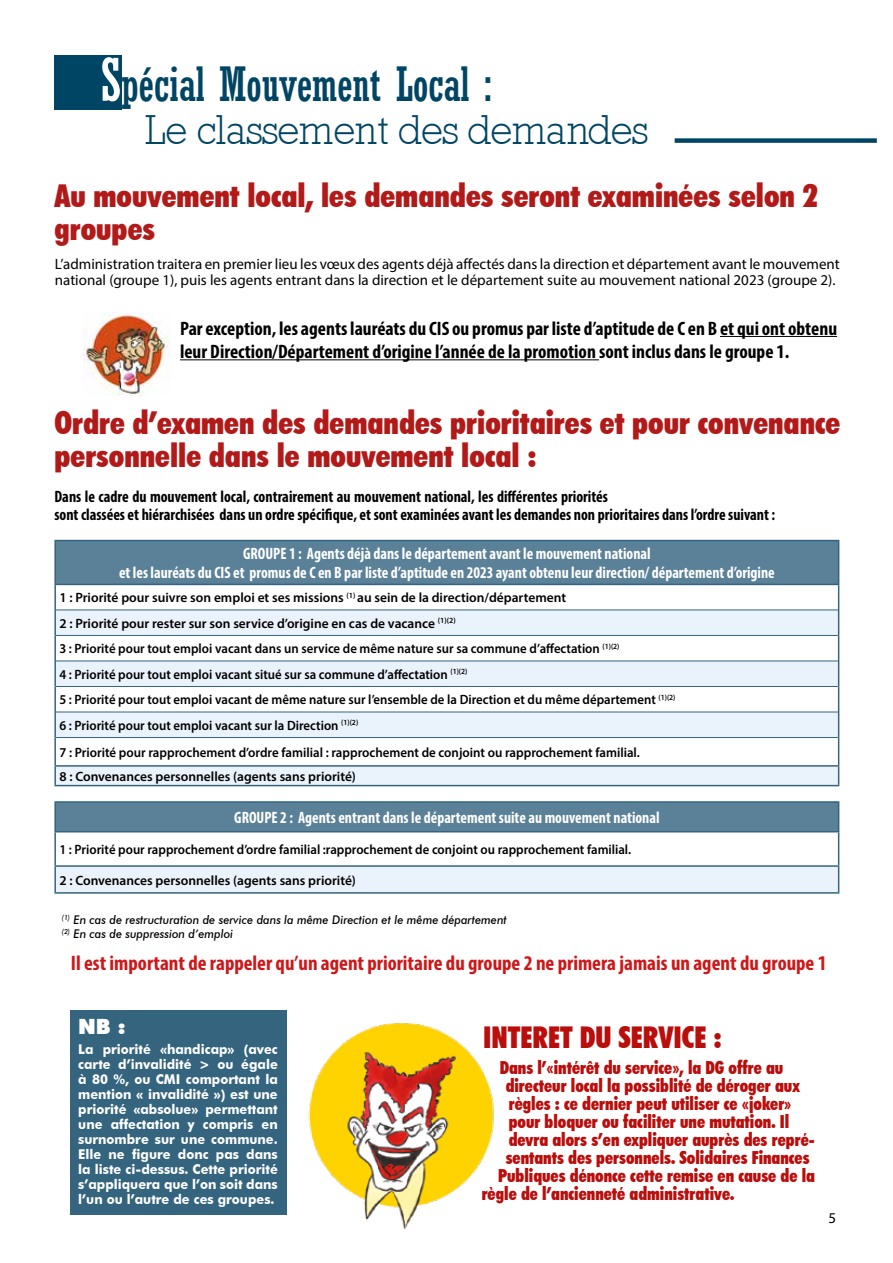
<style>
.page{position:relative;width:893px;height:1263px;background:#fff}
.page>*{position:absolute;margin:0;border:0;box-sizing:border-box;transform-origin:0 0}
.t1{font:46.2px "Astute Condensed S Si Condensed";letter-spacing:-.01em;color:#004563}
.t2{font:42px "Astute Light SSK";letter-spacing:-.01em;color:#004563;scale:.95 1}
.t3{font:900 condensed 31.5px/33px "Futura BT";color:#b21a19}
.t4{font:900 condensed 30px "Futura BT";color:#b90e0c;scale:.95 1}
.t5{font:700 condensed 21px "Myriad Pro";color:#cd1719}
.t6{font:900 21px "Futura BT";color:#fff}
.t7{font:700 condensed 19.5px/23.4px "Myriad Pro";color:#000}
.t8{font:900 condensed 18px "Futura BT";color:#b90e0c;scale:.95 1}
.t9{font:700 condensed 16.5px/19.5px "Myriad Pro";color:#fff;text-align:center;scale:.95 1}
.t10{font:700 condensed 16.5px/18px "Myriad Pro";color:#000;scale:.96 1}
.t11{font:15px/16.5px "Myriad Pro";color:#000}
.t12{font:600 13.5px/25.5px "Myriad Pro";color:#000}
.t13{font:700 13.5px/15px "Futura BT";color:#fff;text-align:justify;scale:.95 1}
.t14{font:600 13.5px/24px "Myriad Pro";color:#000;scale:.96 1}
.t15{font:600 13.5px "Myriad Pro";color:#000;scale:.95 1}
.t16{font:italic 500 12px/13.5px "Futura BT";color:#000;scale:.95 1}
.s1{font-size:57.75px;color:#fff}
</style>
<div class="page">
<hr style="left:720px;top:336px;width:117px;height:1px;background:#000">
<hr style="left:180px;top:359px;width:419px;height:1px;background:#000">
<div style="left:55px;top:540px;width:784px;height:44px;background:#5a8198"></div>
<svg style="left:56px;top:585px;width:782px;height:25px"></svg>
<svg style="left:56px;top:611px;width:782px;height:174px;fill:#eaf2fb"></svg>
<hr style="left:54px;top:540px;width:785px;height:1px;background:#35657e">
<hr style="left:54px;top:541px;width:2px;height:43px;background:#35657e">
<hr style="left:838px;top:541px;width:1px;height:43px;background:#35657e">
<hr style="left:54px;top:584px;width:785px;height:1px;background:#35657e">
<hr style="left:54px;top:585px;width:2px;height:25px;background:#35657e">
<hr style="left:54px;top:610px;width:2px;height:25px;background:#35657e">
<hr style="left:54px;top:635px;width:2px;height:26px;background:#35657e">
<hr style="left:54px;top:661px;width:2px;height:25px;background:#35657e">
<hr style="left:54px;top:686px;width:2px;height:26px;background:#35657e">
<hr style="left:54px;top:712px;width:2px;height:25px;background:#35657e">
<hr style="left:54px;top:737px;width:2px;height:28px;background:#35657e">
<svg style="left:54px;top:767px;width:2px;height:18px"></svg>
<svg style="left:838px;top:585px;width:1px;height:200px"></svg>
<hr style="left:56px;top:610px;width:782px;height:1px;background:#35657e">
<hr style="left:56px;top:635px;width:782px;height:1px;background:#35657e">
<hr style="left:56px;top:661px;width:782px;height:1px;background:#35657e">
<hr style="left:56px;top:686px;width:782px;height:1px;background:#35657e">
<hr style="left:56px;top:712px;width:782px;height:1px;background:#35657e">
<hr style="left:56px;top:737px;width:782px;height:1px;background:#35657e">
<hr style="left:54px;top:785px;width:785px;height:1px;background:#35657e">
<hr style="left:54px;top:765px;width:785px;height:2px;background:#35657e">
<div style="left:55px;top:802px;width:784px;height:30px;background:#5a8198"></div>
<div style="left:55px;top:866px;width:784px;height:27px;background:#eaf2fb"></div>
<hr style="left:54px;top:801px;width:785px;height:2px;background:#35657e">
<hr style="left:54px;top:803px;width:2px;height:28px;background:#35657e">
<svg style="left:838px;top:803px;width:1px;height:28px"></svg>
<hr style="left:54px;top:831px;width:785px;height:1px;background:#35657e">
<hr style="left:54px;top:832px;width:2px;height:33px;background:#35657e">
<hr style="left:838px;top:832px;width:1px;height:33px;background:#35657e">
<hr style="left:54px;top:867px;width:2px;height:25px;background:#35657e">
<svg style="left:838px;top:867px;width:1px;height:25px"></svg>
<hr style="left:54px;top:892px;width:785px;height:2px;background:#35657e">
<hr style="left:54px;top:865px;width:785px;height:2px;background:#35657e">
<div style="left:54px;top:56px;width:68px;height:54px;background:#004563"></div>
<div style="left:675px;top:138px;width:202px;height:5px;background:#004563"></div>
<div style="left:70px;top:1010px;width:216px;height:205px;background:#35657e"></div>
<img style="left:84px;top:313px;width:86px;height:82px">
<img style="left:286px;top:1010px;width:208px;height:219px">
<h1 class="t1" style="left:100px;top:57px;width:393px"><span class="s1">S</span>pécial Mouvement Local :</h1>
<h2 class="t2" style="left:145px;top:106px;width:531px">Le classement des demandes</h2>
<h3 class="t3" style="left:54px;top:179px;width:765px">Au mouvement local, les demandes seront examinées selon 2 groupes</h3>
<p class="t11" style="left:55px;top:255px;width:786px">L’administration traitera en premier lieu les vœux des agents déjà affectés dans la direction et département avant le mouvement national (groupe 1), puis les agents entrant dans la direction et le département suite au mouvement national 2023 (groupe 2).</p>
<h3 class="t7" style="left:180px;top:316px;width:659px">Par exception, les agents lauréats du CIS ou promus par liste d’aptitude de C en B et qui ont obtenu leur Direction/Département d’origine l’année de la promotion sont inclus dans le groupe 1.</h3>
<h3 class="t3" style="left:54px;top:406px;width:787px">Ordre d’examen des demandes prioritaires et pour convenance personnelle dans le mouvement local :</h3>
<p class="t10" style="left:54px;top:487px;width:752px">Dans le cadre du mouvement local, contrairement au mouvement national, les différentes priorités<br>sont classées et hiérarchisées dans un ordre spécifique, et sont examinées avant les demandes non prioritaires dans l’ordre suivant :</p>
<p class="t9" style="left:119px;top:543px;width:692px">GROUPE 1 : Agents déjà dans le département avant le mouvement national<br>et les lauréats du CIS et promus de C en B par liste d’aptitude en 2023 ayant obtenu leur direction/ département d’origine</p>
<p class="t12" style="left:59px;top:585px;width:618px">1 : Priorité pour suivre son emploi et ses missions <sup>(1)</sup> au sein de la direction/département<br>2 : Priorité pour rester sur son service d’origine en cas de vacance <sup>(1)(2)<br></sup>3 : Priorité pour tout emploi vacant dans un service de même nature sur sa commune d’affectation <sup>(1)(2)<br></sup>4 : Priorité pour tout emploi vacant situé sur sa commune d’affectation <sup>(1)(2)<br></sup>5 : Priorité pour tout emploi vacant de même nature sur l’ensemble de la Direction et du même département <sup>(1)(2)<br></sup>6 : Priorité pour tout emploi vacant sur la Direction <sup>(1)(2)</sup></p>
<p class="t14" style="left:59px;top:740px;width:606px">7 : Priorité pour rapprochement d’ordre familial : rapprochement de conjoint ou rapprochement familial.<br>8 : Convenances personnelles (agents sans priorité)</p>
<p class="t9" style="left:234px;top:807px;width:449px">GROUPE 2 : Agents entrant dans le département suite au mouvement national</p>
<p class="t15" style="left:59px;top:841px;width:603px">1 : Priorité pour rapprochement d’ordre familial :rapprochement de conjoint ou rapprochement familial.</p>
<p class="t12" style="left:59px;top:867px;width:298px">2 : Convenances personnelles (agents sans priorité)</p>
<p class="t16" style="left:62px;top:913px;width:470px"><sup>(1)</sup> En cas de restructuration de service dans la même Direction et le même département <sup>(2)</sup> En cas de suppression d’emploi</p>
<h3 class="t5" style="left:71px;top:949px;width:757px">Il est important de rappeler qu’un agent prioritaire du groupe 2 ne primera jamais un agent du groupe 1</h3>
<h3 class="t6" style="left:78px;top:1014px;width:49px">NB :</h3>
<p class="t13" style="left:78px;top:1041px;width:212px">La priorité «handicap» (avec carte d’invalidité &gt; ou égale à 80 %, ou CMI comportant la mention « invalidité ») est une priorité «absolue» permettant une affectation y compris en surnombre sur une commune.<br>Elle ne figure donc pas dans la liste ci-dessus. Cette priorité s’appliquera que l’on soit dans l’un ou l’autre de ces groupes.</p>
<h3 class="t4" style="left:483px;top:1018px;width:253px">INTERET DU SERVICE :</h3>
<h3 class="t8" style="left:500px;top:1057px;width:300px">Dans l’«intérêt du service», la DG offre au</h3>
<h3 class="t8" style="left:506px;top:1075px;width:311px">directeur local la possiblité de déroger aux</h3>
<h3 class="t8" style="left:509px;top:1093px;width:299px">règles : ce dernier peut utiliser ce «joker»</h3>
<h3 class="t8" style="left:509px;top:1111px;width:297px">pour bloquer ou faciliter une mutation. Il</h3>
<h3 class="t8" style="left:509px;top:1129px;width:324px">devra alors s’en expliquer auprès des repré-</h3>
<h3 class="t8" style="left:506px;top:1147px;width:321px">sentants des personnels. Solidaires Finances</h3>
<h3 class="t8" style="left:498px;top:1165px;width:335px">Publiques dénonce cette remise en cause de la</h3>
<h3 class="t8" style="left:482px;top:1183px;width:267px">règle de l’ancienneté administrative.</h3>
<p class="t11" style="left:828px;top:1210px;width:9px">5</p>
</div>
